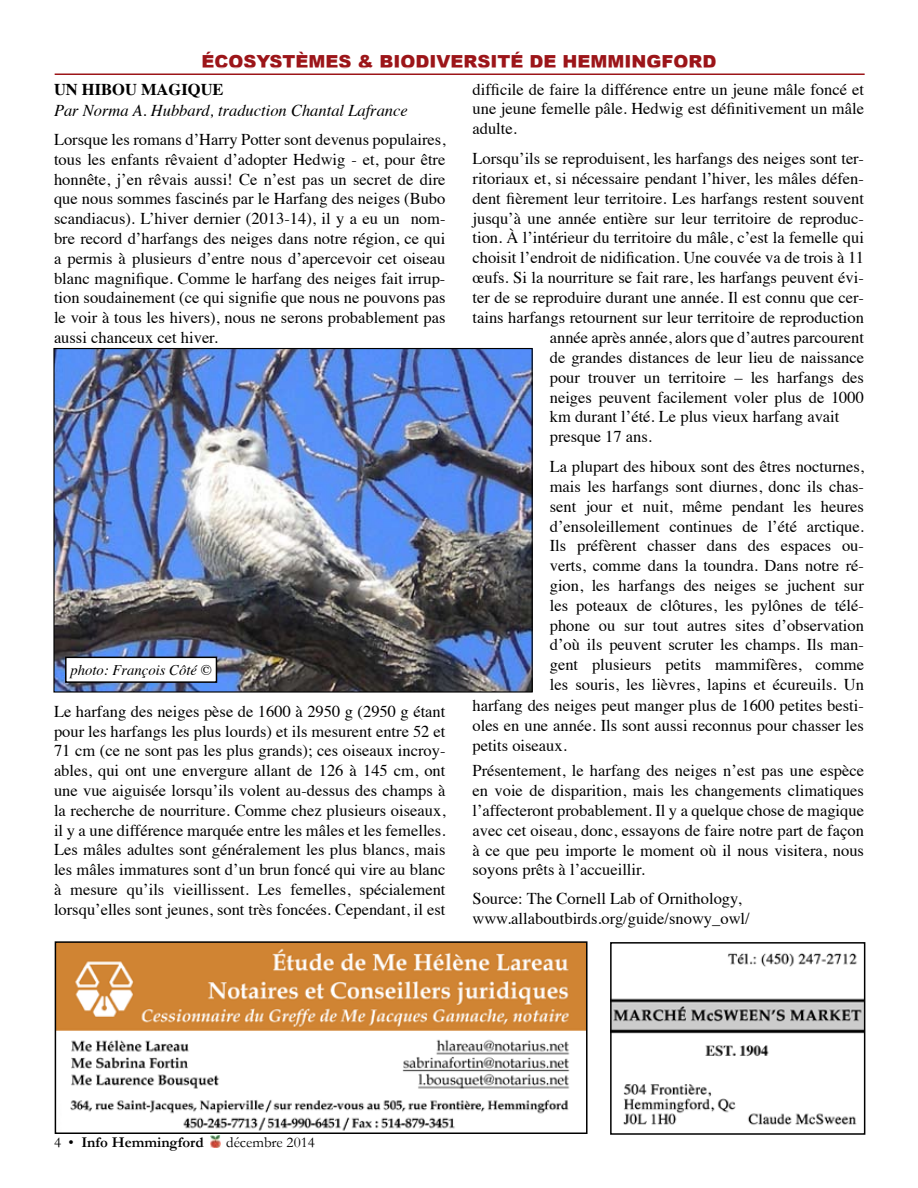
<style>
.page{position:relative;width:918px;height:1188px;background:#fff}
.page>*{position:absolute;margin:0;border:0;box-sizing:border-box;transform-origin:0 0}
.t1{font:900 18px "Arial";color:#9c1519}
.t2{font:16.5px/19.8px "Times";color:#000;text-align:justify}
.t3{font:italic 16.5px "Times";color:#000}
.t4{font:700 16.5px "Times";color:#000}
.t5{font:700 15px "Garamond";color:#000}
.t6{font:15px "Garamond";color:#000}
.t7{font:italic 14.7px "Times";color:#000}
.s1{font-style:normal}
.s2{font-weight:400}
</style>
<div class="page">
<svg style="left:211px;top:1135px;width:9px;height:13px"></svg>
<img style="left:58px;top:944px;width:527px;height:187px">
<div style="left:55px;top:941px;width:533px;height:193px;border:2px solid #000"></div>
<img style="left:613px;top:953px;width:249px;height:172px">
<div style="left:610px;top:942px;width:255px;height:193px;border:2px solid #000"></div>
<hr style="left:55px;top:74px;width:810px;height:1px;background:#9c1519">
<img style="left:55px;top:350px;width:476px;height:341px">
<div style="left:66px;top:657px;width:150px;height:25px;background:#fff"></div>
<div style="left:65px;top:657px;width:152px;height:26px;border:2px solid #000"></div>
<p class="t1" style="left:201px;top:48px;width:517px">ÉCOSYSTÈMES &amp; BIODIVERSITÉ DE HEMMINGFORD</p>
<p class="t4" style="left:54px;top:74px;width:171px">UN HIBOU MAGIQUE</p>
<p class="t3" style="left:54px;top:96px;width:355px">Par Norma A. Hubbard, traduction Chantal Lafrance</p>
<p class="t2" style="left:54px;top:128px;width:393px">Lorsque les romans d’Harry Potter sont devenus populaires, tous les enfants rêvaient d’adopter Hedwig - et, pour être honnête, j’en rêvais aussi! Ce n’est pas un secret de dire que nous sommes fascinés par le Harfang des neiges (Bubo scandiacus). L’hiver dernier (2013-14), il y a eu un nom&shy;bre record d’harfangs des neiges dans notre région, ce qui a permis à plusieurs d’entre nous d’apercevoir cet oiseau blanc magnifique. Comme le harfang des neiges fait irrup&shy;tion soudainement (ce qui signifie que nous ne pouvons pas le voir à tous les hivers), nous ne serons probablement pas aussi chanceux cet hiver.</p>
<p class="t2" style="left:473px;top:78px;width:393px">difficile de faire la différence entre un jeune mâle foncé et une jeune femelle pâle. Hedwig est définitivement un mâle adulte.</p>
<p class="t2" style="left:473px;top:147px;width:393px">Lorsqu’ils se reproduisent, les harfangs des neiges sont ter&shy;ritoriaux et, si nécessaire pendant l’hiver, les mâles défen&shy;dent fièrement leur territoire. Les harfangs restent souvent jusqu’à une année entière sur leur territoire de reproduc&shy;tion. À l’intérieur du territoire du mâle, c’est la femelle qui choisit l’endroit de nidification. Une couvée va de trois à 11 œufs. Si la nourriture se fait rare, les harfangs peuvent évi&shy;ter de se reproduire durant une année. Il est connu que cer&shy;tains harfangs retournent sur leur territoire de reproduction</p>
<p class="t2" style="left:550px;top:326px;width:316px;text-align:left">année après année, alors que d’autres parcourent de grandes distances de leur lieu de naissance pour trouver un territoire – les harfangs des neiges peuvent facilement voler plus de 1000 km durant l’été. Le plus vieux harfang avait presque 17 ans.</p>
<p class="t2" style="left:550px;top:455px;width:316px">La plupart des hiboux sont des êtres nocturnes, mais les harfangs sont diurnes, donc ils chas&shy;sent jour et nuit, même pendant les heures d’ensoleillement continues de l’été arctique.<br>Ils préfèrent chasser dans des espaces ou&shy;verts, comme dans la toundra. Dans notre ré&shy;gion, les harfangs des neiges se juchent sur les poteaux de clôtures, les pylônes de télé&shy;phone ou sur tout autres sites d’observation d’où ils peuvent scruter les champs. Ils man&shy;gent plusieurs petits mammifères, comme les souris, les lièvres, lapins et écureuils. Un</p>
<p class="t7" style="left:70px;top:657px;width:143px">photo: François Côté <span class="s1">©</span></p>
<p class="t2" style="left:54px;top:700px;width:393px">Le harfang des neiges pèse de 1600 à 2950 g (2950 g étant pour les harfangs les plus lourds) et ils mesurent entre 52 et 71 cm (ce ne sont pas les plus grands); ces oiseaux incroy&shy;ables, qui ont une envergure allant de 126 à 145 cm, ont une vue aiguisée lorsqu’ils volent au-dessus des champs à la recherche de nourriture. Comme chez plusieurs oiseaux, il y a une différence marquée entre les mâles et les femelles.<br>Les mâles adultes sont généralement les plus blancs, mais les mâles immatures sont d’un brun foncé qui vire au blanc à mesure qu’ils vieillissent. Les femelles, spécialement lorsqu’elles sont jeunes, sont très foncées. Cependant, il est</p>
<p class="t2" style="left:472px;top:695px;width:393px">harfang des neiges peut manger plus de 1600 petites besti&shy;oles en une année. Ils sont aussi reconnus pour chasser les petits oiseaux.</p>
<p class="t2" style="left:472px;top:760px;width:393px">Présentement, le harfang des neiges n’est pas une espèce en voie de disparition, mais les changements climatiques l’affecteront probablement. Il y a quelque chose de magique avec cet oiseau, donc, essayons de faire notre part de façon à ce que peu importe le moment où il nous visitera, nous soyons prêts à l’accueillir.</p>
<p class="t2" style="left:472px;top:887px;width:279px">Source: The Cornell Lab of Ornithology, www.allaboutbirds.org/guide/snowy_owl/</p>
<p class="t5" style="left:54px;top:1133px;width:151px"><span class="s2">4 •</span> Info Hemmingford</p>
<p class="t6" style="left:226px;top:1133px;width:90px">décembre 2014</p>
</div>
